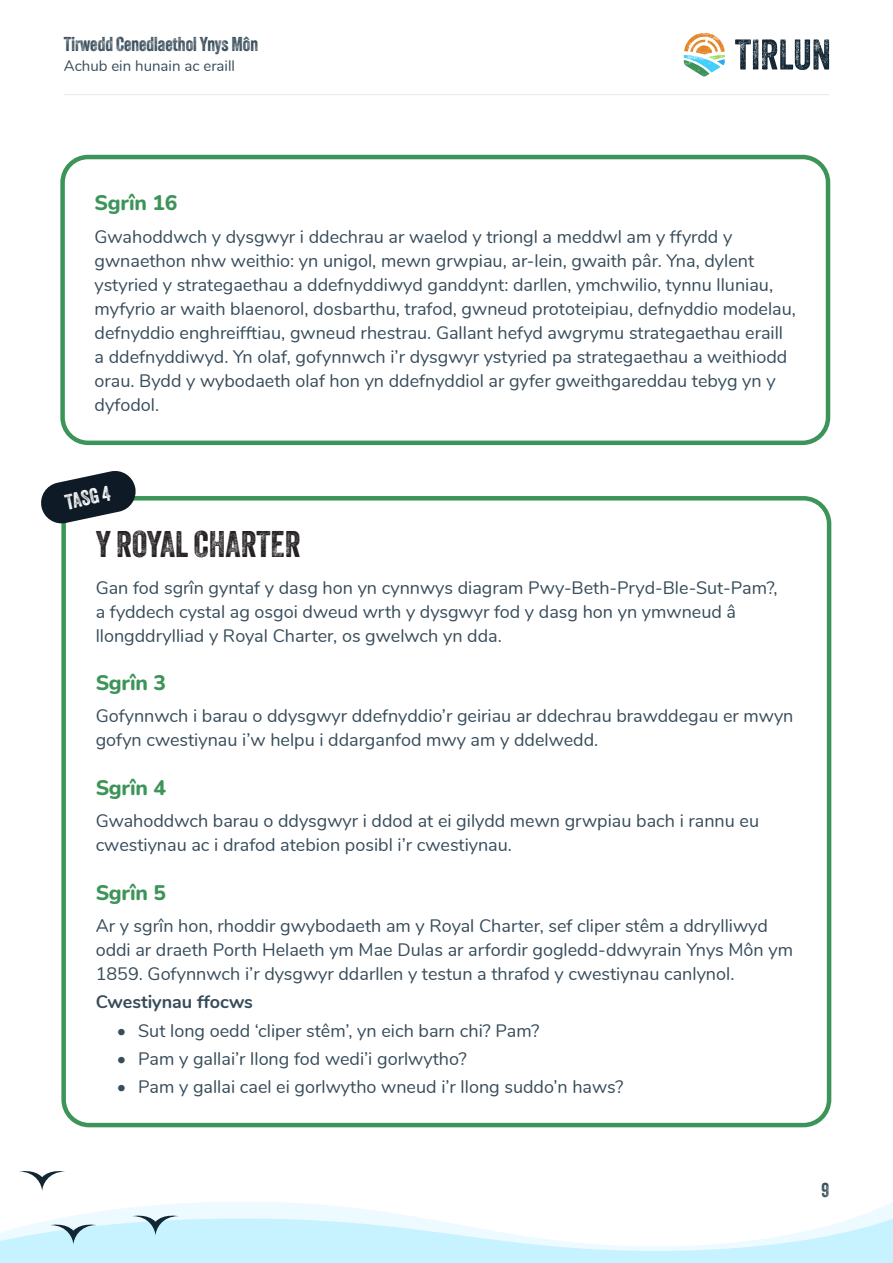
<style>
.page{position:relative;width:893px;height:1263px;background:#fff}
.page>*{position:absolute;margin:0;border:0;box-sizing:border-box;transform-origin:0 0}
.Page_sub_heading{font:36px "Veneer Two";color:#231f20}
.Page_section_heading{font:800 21px "Nunito";letter-spacing:-.01em;color:#3d9459}
.Key_activity_heading{font:21px "Veneer Two";color:#fff}
.t1{font:19.5px "Veneer Two";color:#374c5a}
.Body_text{font:18px/24px "Nunito";color:#374c5a}
.Body_text-2{font:700 18px "Nunito";color:#374c5a}
.t2{font:15px "Nunito";color:#374c5a}
</style>
<div class="page">
<svg style="left:735px;top:39px;width:94px;height:31px"></svg>
<svg style="left:684px;top:33px;width:41px;height:44px"></svg>
<hr style="left:64px;top:94px;width:765px;height:1px;background:#e6e7e9">
<svg style="left:93px;top:1202px;width:800px;height:11px"></svg>
<svg style="left:19px;top:1171px;width:46px;height:20px"></svg>
<svg style="left:0;top:1213px;width:893px;height:50px"></svg>
<div style="left:61px;top:496px;width:770px;height:631px;border:4px solid #3d9459;border-radius:26px"></div>
<svg style="left:41px;top:471px;width:96px;height:54px"></svg>
<div style="left:60px;top:155px;width:770px;height:290px;border:4px solid #3d9459;border-radius:26px"></div>
<p class="t1" style="left:64px;top:32px;width:196px">Tirwedd Cenedlaethol Ynys Môn</p>
<p class="t2" style="left:64px;top:54px;width:173px">Achub ein hunain ac eraill</p>
<p class="Page_section_heading" style="left:95px;top:188px;width:84px">Sgrîn 16</p>
<p class="Body_text" style="left:95px;top:223px;width:703px">Gwahoddwch y dysgwyr i ddechrau ar waelod y triongl a meddwl am y ffyrdd y gwnaethon nhw weithio: yn unigol, mewn grwpiau, ar-lein, gwaith pâr. Yna, dylent ystyried y strategaethau a ddefnyddiwyd ganddynt: darllen, ymchwilio, tynnu lluniau, myfyrio ar waith blaenorol, dosbarthu, trafod, gwneud prototeipiau, defnyddio modelau, defnyddio enghreifftiau, gwneud rhestrau. Gallant hefyd awgrymu strategaethau eraill a ddefnyddiwyd. Yn olaf, gofynnwch i’r dysgwyr ystyried pa strategaethau a weithiodd orau. Bydd y wybodaeth olaf hon yn ddefnyddiol ar gyfer gweithgareddau tebyg yn y dyfodol.</p>
<p class="Key_activity_heading" style="left:63px;top:490px;width:47px;rotate:-12deg">TASG 4</p>
<p class="Page_sub_heading" style="left:96px;top:522px;width:206px">Y ROYAL CHARTER</p>
<p class="Body_text" style="left:96px;top:574px;width:683px">Gan fod sgrîn gyntaf y dasg hon yn cynnwys diagram Pwy-Beth-Pryd-Ble-Sut-Pam?, a fyddech cystal ag osgoi dweud wrth y dysgwyr fod y dasg hon yn ymwneud â llongddrylliad y Royal Charter, os gwelwch yn dda.</p>
<p class="Page_section_heading" style="left:96px;top:668px;width:72px">Sgrîn 3</p>
<p class="Body_text" style="left:96px;top:703px;width:699px">Gofynnwch i barau o ddysgwyr ddefnyddio’r geiriau ar ddechrau brawddegau er mwyn gofyn cwestiynau i’w helpu i ddarganfod mwy am y ddelwedd.</p>
<p class="Page_section_heading" style="left:96px;top:772px;width:72px">Sgrîn 4</p>
<p class="Body_text" style="left:96px;top:808px;width:665px">Gwahoddwch barau o ddysgwyr i ddod at ei gilydd mewn grwpiau bach i rannu eu cwestiynau ac i drafod atebion posibl i’r cwestiynau.</p>
<p class="Page_section_heading" style="left:96px;top:877px;width:72px">Sgrîn 5</p>
<p class="Body_text" style="left:96px;top:913px;width:699px">Ar y sgrîn hon, rhoddir gwybodaeth am y Royal Charter, sef cliper stêm a ddrylliwyd oddi ar draeth Porth Helaeth ym Mae Dulas ar arfordir gogledd-ddwyrain Ynys Môn ym<br>1859. Gofynnwch i’r dysgwyr ddarllen y testun a thrafod y cwestiynau canlynol.</p>
<p class="Body_text-2" style="left:96px;top:989px;width:159px">Cwestiynau ffocws</p>
<p class="Body_text" style="left:117px;top:1017px;width:424px">• Sut long oedd ‘cliper stêm’, yn eich barn chi? Pam?</p>
<p class="Body_text" style="left:117px;top:1045px;width:351px">• Pam y gallai’r llong fod wedi’i gorlwytho?</p>
<p class="Body_text" style="left:117px;top:1074px;width:508px">• Pam y gallai cael ei gorlwytho wneud i’r llong suddo’n haws?</p>
<p class="t1" style="left:821px;top:1178px;width:9px">9</p>
</div>
